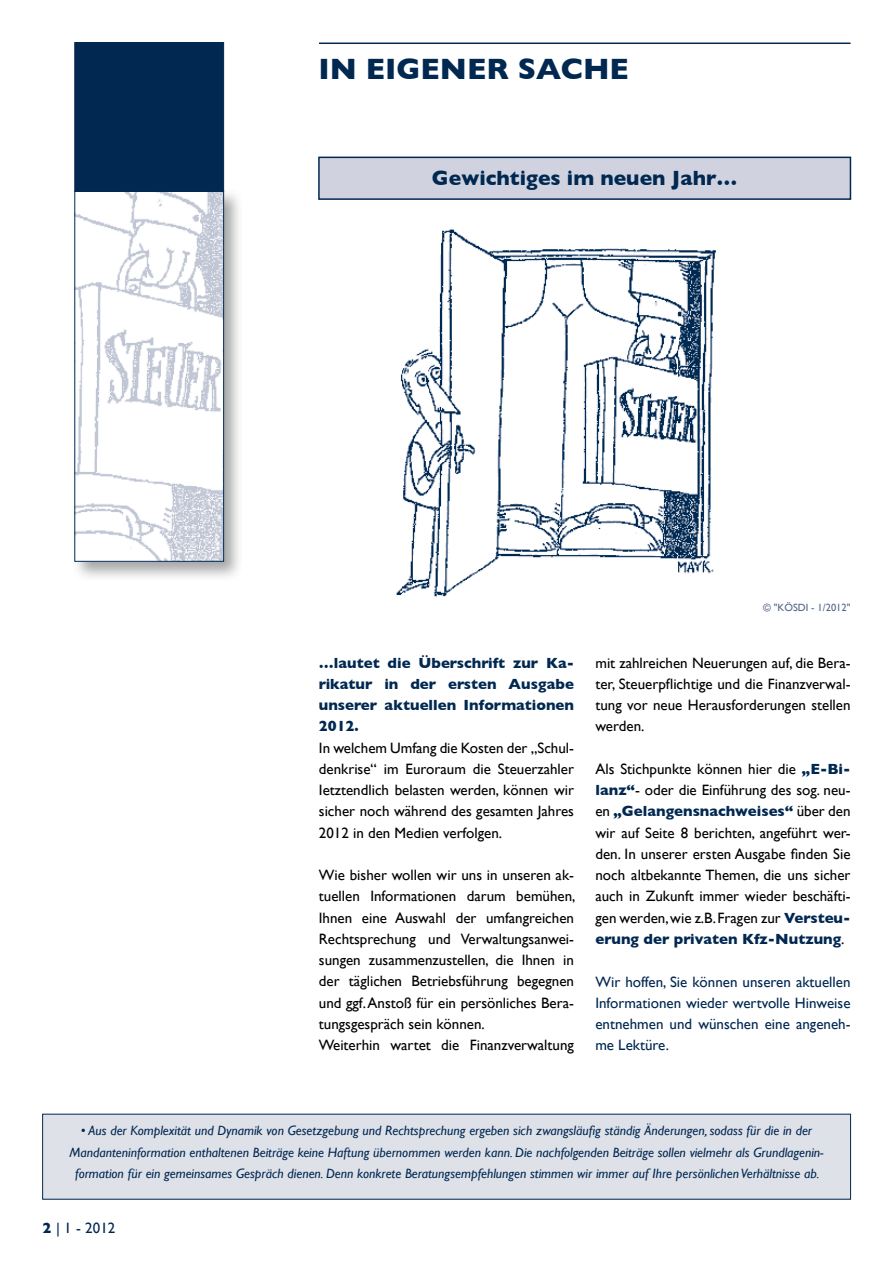
<style>
.page{position:relative;width:893px;height:1263px;background:#fff}
.page>*{position:absolute;margin:0;border:0;box-sizing:border-box;transform-origin:0 0}
.t1{font:700 30px "Gill Sans";color:#002851}
.t2{font:700 21px "Gill Sans";color:#002851}
.t3{font:15px/21.3px "Gill Sans";color:#000;text-align:justify}
.t4{font:15px/21.3px "Gill Sans";color:#002851;text-align:justify}
.t5{font:700 15px/21.3px "Gill Sans";color:#002851;text-align:justify}
.t6{font:italic 13.5px/21.3px "Gill Sans";color:#002851;text-align:center}
.t7{font:10.5px "Gill Sans";color:#546589}
.s1{font-weight:700;color:#002851}
.s2{font-weight:700}
</style>
<div class="page">
<hr style="left:319px;top:43px;width:532px;height:1px;background:#002851">
<div style="left:43px;top:1114px;width:807px;height:85px;background:#dfe1e9"></div>
<div style="left:71px;top:188px;width:173px;height:393px;background:#87888a;opacity:.75"></div>
<img style="left:76px;top:193px;width:146px;height:367px">
<div style="left:74px;top:191px;width:150px;height:371px;border:1px solid #002851"></div>
<div style="left:319px;top:157px;width:531px;height:42px;background:#d0d3df"></div>
<div style="left:318px;top:157px;width:533px;height:43px;border:2px solid #002851"></div>
<div style="left:74px;top:42px;width:150px;height:150px;background:#002851;border:1px solid #002851"></div>
<img style="left:396px;top:228px;width:320px;height:369px">
<h1 class="t1" style="left:318px;top:51px;width:312px">IN EIGENER SACHE</h1>
<h2 class="t2" style="left:432px;top:166px;width:307px">Gewichtiges im neuen Jahr…</h2>
<p class="t7" style="left:763px;top:601px;width:89px">© "KÖSDI - 1/2012"</p>
<p class="t5" style="left:319px;top:652px;width:257px">…lautet die Überschrift zur Ka&shy;rikatur in der ersten Ausgabe unserer aktuellen Informationen 2012.</p>
<p class="t3" style="left:319px;top:737px;width:257px">In welchem Umfang die Kosten der „Schul&shy;denkrise“ im Euroraum die Steuerzahler Ietztendlich belasten werden, können wir sicher noch während des gesamten Jahres 2012 in den Medien verfolgen.</p>
<p class="t3" style="left:319px;top:864px;width:258px;text-align:left">Wie bisher wollen wir uns in unseren ak&shy;tuellen Informationen darum bemühen, Ihnen eine Auswahl der umfangreichen Rechtsprechung und Verwaltungsanwei&shy;sungen zusammenzustellen, die Ihnen in der täglichen Betriebsführung begegnen und ggf.Anstoß für ein persönliches Bera&shy;tungsgespräch sein können.<br>Weiterhin wartet die Finanzverwaltung</p>
<p class="t3" style="left:595px;top:652px;width:257px">mit zahlreichen Neuerungen auf, die Bera&shy;ter, Steuerpflichtige und die Finanzverwal&shy;tung vor neue Herausforderungen stellen werden.</p>
<p class="t3" style="left:595px;top:758px;width:257px">Als Stichpunkte können hier die <span class="s1">„E-Bi&shy;lanz“</span>- oder die Einführung des sog. neu&shy;en <span class="s1">„Gelangensnachweises“</span> über den wir auf Seite 8 berichten, angeführt wer&shy;den. In unserer ersten Ausgabe finden Sie noch altbekannte Themen, die uns sicher auch in Zukunft immer wieder beschäfti&shy;gen werden,wie z.B.Fragen zur <span class="s1">Versteu&shy;erung der privaten Kfz-Nutzung</span>.</p>
<p class="t4" style="left:595px;top:971px;width:257px">Wir hoffen, Sie können unseren aktuellen Informationen wieder wertvolle Hinweise entnehmen und wünschen eine angeneh&shy;me Lektüre.</p>
<p class="t6" style="left:70px;top:1120px;width:756px">• Aus der Komplexität und Dynamik von Gesetzgebung und Rechtsprechung ergeben sich zwangsläufig ständig Änderungen, sodass für die in der<br>Mandanteninformation enthaltenen Beiträge keine Haftung übernommen werden kann. Die nachfolgenden Beiträge sollen vielmehr als Grundlagenin&shy;formation für ein gemeinsames Gespräch dienen. Denn konkrete Beratungsempfehlungen stimmen wir immer auf Ihre persönlichen Verhältnisse ab.</p>
<p class="t4" style="left:42px;top:1217px;width:74px"><span class="s2">2</span> | 1 - 2012</p>
</div>
